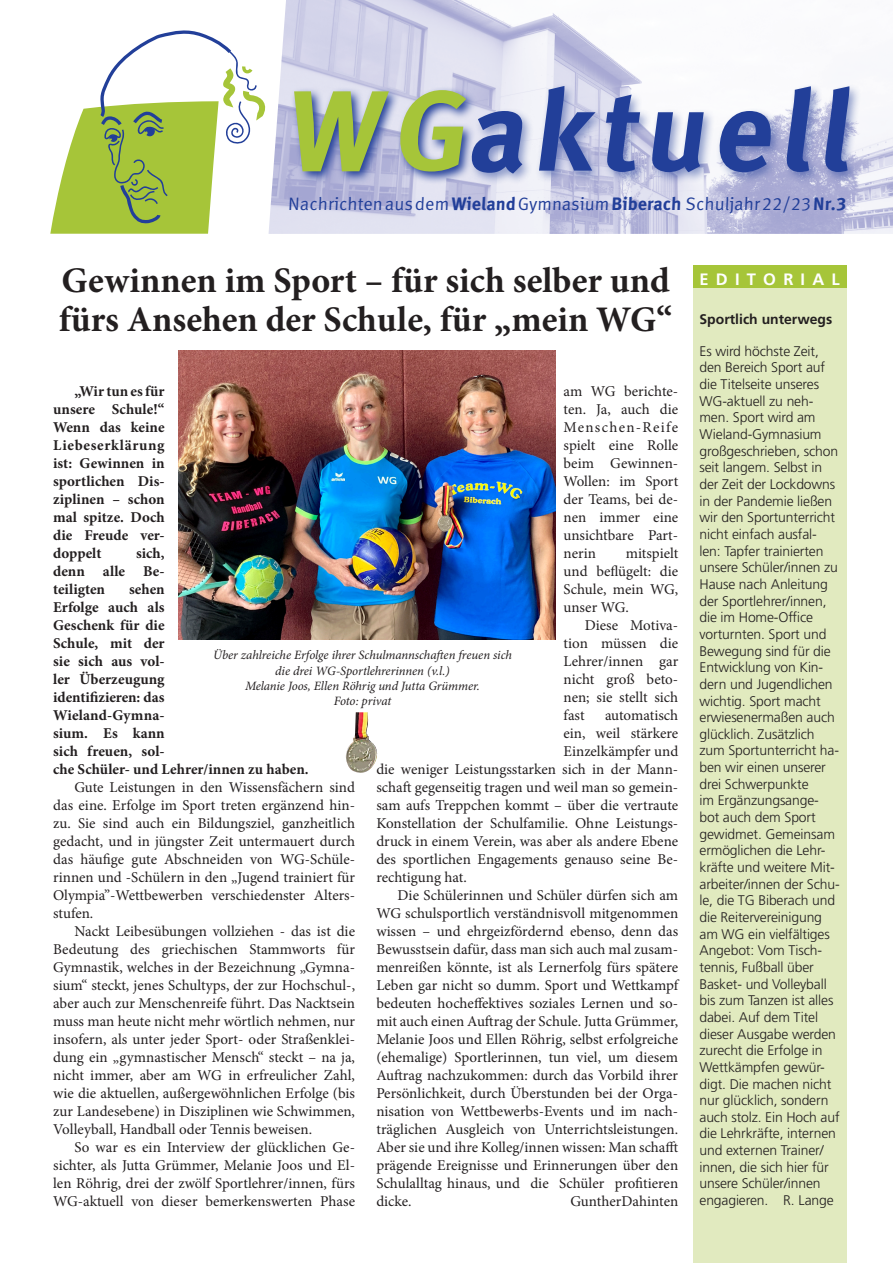
<style>
.page{position:relative;width:893px;height:1263px;background:#fff}
.page>*{position:absolute;margin:0;border:0;box-sizing:border-box;transform-origin:0 0}
.t1{font:700 114px "Meta Correspondence Pro";color:#223f99}
.Headline_Antiqua{font:700 36px/39px "Minion Pro";color:#231f20}
.t2{font:18px "Meta Correspondence Pro";color:#223f99}
.Body_Antiqua{font:15px/18px "Minion Pro";color:#231f20;text-align:justify}
.Body_Antiqua-2{font:700 15px/18px "Minion Pro";color:#231f20;text-align:justify}
.Body_Frutiger_frei{font:300 13.95px/16.6px "Frutiger LT Std";letter-spacing:-.01em;color:#231f20}
.Body_Frutiger_Ausz{font:700 13.95px "Frutiger LT Std";color:#231f20}
.BildU{font:italic 12.75px/15.3px "Minion Pro";letter-spacing:-.01em;color:#231f20;text-align:center}
.s1{color:#a6c539}
.s2{font-weight:700}
</style>
<div class="page">
<svg style="left:50px;top:30px;width:215px;height:204px"></svg>
<img style="left:269px;top:0;width:624px;height:234px">
<div style="left:467px;top:82px;width:395px;height:104px;background:#223f99;opacity:.5"></div>
<svg style="left:290px;top:86px;width:188px;height:98px;background:#8a96c7"></svg>
<div style="left:693px;top:266px;width:153px;height:25px;background:#a6c539"></div>
<div style="left:693px;top:288px;width:153px;height:975px;background:#e1eabf"></div>
<img style="left:178px;top:350px;width:377px;height:289px">
<img style="left:346px;top:712px;width:32px;height:61px">
<h1 class="t1" style="left:283px;top:41px;width:589px"><span class="s1">WG</span>aktuell</h1>
<p class="t2" style="left:288px;top:190px;width:561px">Nachrichten aus dem <span class="s2">Wieland</span> Gymnasium <span class="s2">Biberach</span> Schuljahr 22/23 <span class="s2">Nr.3</span></p>
<p class="Headline_Antiqua" style="left:59px;top:260px;width:782px">Gewinnen im Sport – für sich selber und <sup>E</sup> <sup>D</sup> <sup>I</sup> <sup>T</sup> <sup>O</sup> <sup>R</sup> <sup>I</sup> <sup>A</sup> <sup>L </sup>fürs Ansehen der Schule, für „mein WG“</p>
<p class="Body_Frutiger_Ausz" style="left:699px;top:311px;width:134px">Sportlich unterwegs</p>
<p class="Body_Frutiger_frei" style="left:699px;top:343px;width:142px">Es wird höchste Zeit, den Bereich Sport auf die Titelseite unseres<br>WG-aktuell zu neh&shy;men. Sport wird am<br>Wieland-Gymnasium großgeschrieben, schon seit langem. Selbst in der Zeit der Lockdowns in der Pandemie ließen wir den Sportunterricht nicht einfach ausfal&shy;len: Tapfer trainierten unsere Schüler/innen zu<br>Hause nach Anleitung der Sportlehrer/innen, die im Home-Office vorturnten. Sport und<br>Bewegung sind für die<br>Entwicklung von Kin&shy;dern und Jugendlichen wichtig. Sport macht erwiesenermaßen auch glücklich. Zusätzlich zum Sportunterricht ha&shy;ben wir einen unserer drei Schwerpunkte<br>im Ergänzungsange&shy;bot auch dem Sport gewidmet. Gemeinsam ermöglichen die Lehr&shy;kräfte und weitere Mit&shy;arbeiter/innen der Schu&shy;le, die TG Biberach und die Reitervereinigung am WG ein vielfältiges<br>Angebot: Vom Tisch&shy;tennis, Fußball über<br>Basket- und Volleyball bis zum Tanzen ist alles dabei. Auf dem Titel dieser Ausgabe werden zurecht die Erfolge in<br>Wettkämpfen gewür&shy;digt. Die machen nicht nur glücklich, sondern auch stolz. Ein Hoch auf die Lehrkräfte, internen und externen Trainer/ innen, die sich hier für unsere Schüler/innen engagieren. R. Lange</p>
<p class="Body_Antiqua" style="left:564px;top:382px;width:116px">am WG berichte&shy;ten. Ja, auch die Menschen-Reife spielt eine Rolle beim Gewinnen-Wollen: im Sport der Teams, bei de&shy;nen immer eine unsichtbare Part&shy;nerin</p>
<p class="Body_Antiqua-2" style="left:53px;top:382px;width:113px;text-indent:21px">„Wir tun es für unsere Schule!“ Wenn das keine Liebeserklärung ist: Gewinnen in sportlichen Dis&shy;ziplinen – schon mal spitze. Doch die Freude ver&shy;doppelt</p>
<p class="Body_Antiqua" style="left:564px;top:544px;width:116px;text-indent:62px">mitspielt und beflügelt: die Schule, mein WG, unser WG.</p>
<p class="Body_Antiqua" style="left:564px;top:616px;width:116px;text-indent:21px">Diese Motiva&shy;tion müssen die Lehrer/innen gar nicht groß beto&shy;nen; sie stellt sich fast</p>
<p class="Body_Antiqua-2" style="left:53px;top:544px;width:113px;text-indent:83px">sich, denn alle Be&shy;teiligten</p>
<p class="Body_Antiqua-2" style="left:53px;top:580px;width:257px;text-align:left;text-indent:76px">sehen<br>Erfolge auch als<br>Geschenk für die<br>Schule, mit der<br>sie sich aus vol-<br>ler Überzeugung<br>identifizieren: das<br>Wieland-Gymna-<br>sium. Es kann<br>sich freuen, sol-<br>che Schüler- und Lehrer/innen zu haben.</p>
<p class="Body_Antiqua" style="left:53px;top:778px;width:303px;text-indent:21px">Gute Leistungen in den Wissensfächern sind das eine. Erfolge im Sport treten ergänzend hin&shy;zu. Sie sind auch ein Bildungsziel, ganzheitlich gedacht, und in jüngster Zeit untermauert durch das häufige gute Abschneiden von WG-Schüle&shy;rinnen und -Schülern in den „Jugend trainiert für Olympia”-Wettbewerben verschiedenster Alters&shy;stufen.</p>
<p class="Body_Antiqua" style="left:53px;top:922px;width:303px;text-indent:21px">Nackt Leibesübungen vollziehen - das ist die Bedeutung des griechischen Stammworts für Gymnastik, welches in der Bezeichnung „Gymna&shy;sium“ steckt, jenes Schultyps, der zur Hochschul-, aber auch zur Menschenreife führt. Das Nacktsein muss man heute nicht mehr wörtlich nehmen, nur insofern, als unter jeder Sport- oder Straßenklei&shy;dung ein „gymnastischer Mensch“ steckt – na ja, nicht immer, aber am WG in erfreulicher Zahl, wie die aktuellen, außergewöhnlichen Erfolge (bis zur Landesebene) in Disziplinen wie Schwimmen, Volleyball, Handball oder Tennis beweisen.</p>
<p class="Body_Antiqua" style="left:53px;top:1138px;width:303px;text-indent:21px">So war es ein Interview der glücklichen Ge&shy;sichter, als Jutta Grümmer, Melanie Joos und El&shy;len Röhrig, drei der zwölf Sportlehrer/innen, fürs WG-aktuell von dieser bemerkenswerten Phase</p>
<p class="BildU" style="left:213px;top:648px;width:300px">Über zahlreiche Erfolge ihrer Schulmannschaften freuen sich die drei WG-Sportlehrerinnen (v.l.)</p>
<p class="BildU" style="left:245px;top:678px;width:236px">Melanie Joos, Ellen Röhrig und Jutta Grümmer.</p>
<p class="BildU" style="left:334px;top:694px;width:59px">Foto: privat</p>
<p class="Body_Antiqua" style="left:605px;top:706px;width:75px">automatisch</p>
<p class="Body_Antiqua" style="left:564px;top:724px;width:116px">ein, weil stärkere</p>
<p class="Body_Antiqua" style="left:564px;top:742px;width:116px">Einzelkämpfer und</p>
<p class="Body_Antiqua" style="left:376px;top:760px;width:303px">die weniger Leistungsstarken sich in der Mann-</p>
<p class="Body_Antiqua" style="left:376px;top:778px;width:303px">schaft gegenseitig tragen und weil man so gemein-</p>
<p class="Body_Antiqua" style="left:376px;top:796px;width:303px">sam aufs Treppchen kommt – über die vertraute</p>
<p class="Body_Antiqua" style="left:376px;top:814px;width:303px">Konstellation der Schulfamilie. Ohne Leistungs-</p>
<p class="Body_Antiqua" style="left:376px;top:832px;width:303px">druck in einem Verein, was aber als andere Ebene</p>
<p class="Body_Antiqua" style="left:376px;top:850px;width:303px">des sportlichen Engagements genauso seine Be-</p>
<p class="Body_Antiqua" style="left:376px;top:868px;width:92px">rechtigung hat.</p>
<p class="Body_Antiqua" style="left:376px;top:886px;width:303px;text-indent:21px">Die Schülerinnen und Schüler dürfen sich am WG schulsportlich verständnisvoll mitgenommen wissen – und ehrgeizfördernd ebenso, denn das Bewusstsein dafür, dass man sich auch mal zusam&shy;menreißen könnte, ist als Lernerfolg fürs spätere Leben gar nicht so dumm. Sport und Wettkampf bedeuten hocheffektives soziales Lernen und so&shy;mit auch einen Auftrag der Schule. Jutta Grümmer, Melanie Joos und Ellen Röhrig, selbst erfolgreiche (ehemalige) Sportlerinnen, tun viel, um diesem Auftrag nachzukommen: durch das Vorbild ihrer Persönlichkeit, durch Überstunden bei der Orga&shy;nisation von Wettbewerbs-Events und im nach&shy;träglichen Ausgleich von Unterrichtsleistungen.<br>Aber sie und ihre Kolleg/innen wissen: Man schafft prägende Ereignisse und Erinnerungen über den Schulalltag hinaus, und die Schüler profitieren dicke.</p>
<p class="Body_Antiqua" style="left:570px;top:1192px;width:109px">GuntherDahinten</p>
</div>
